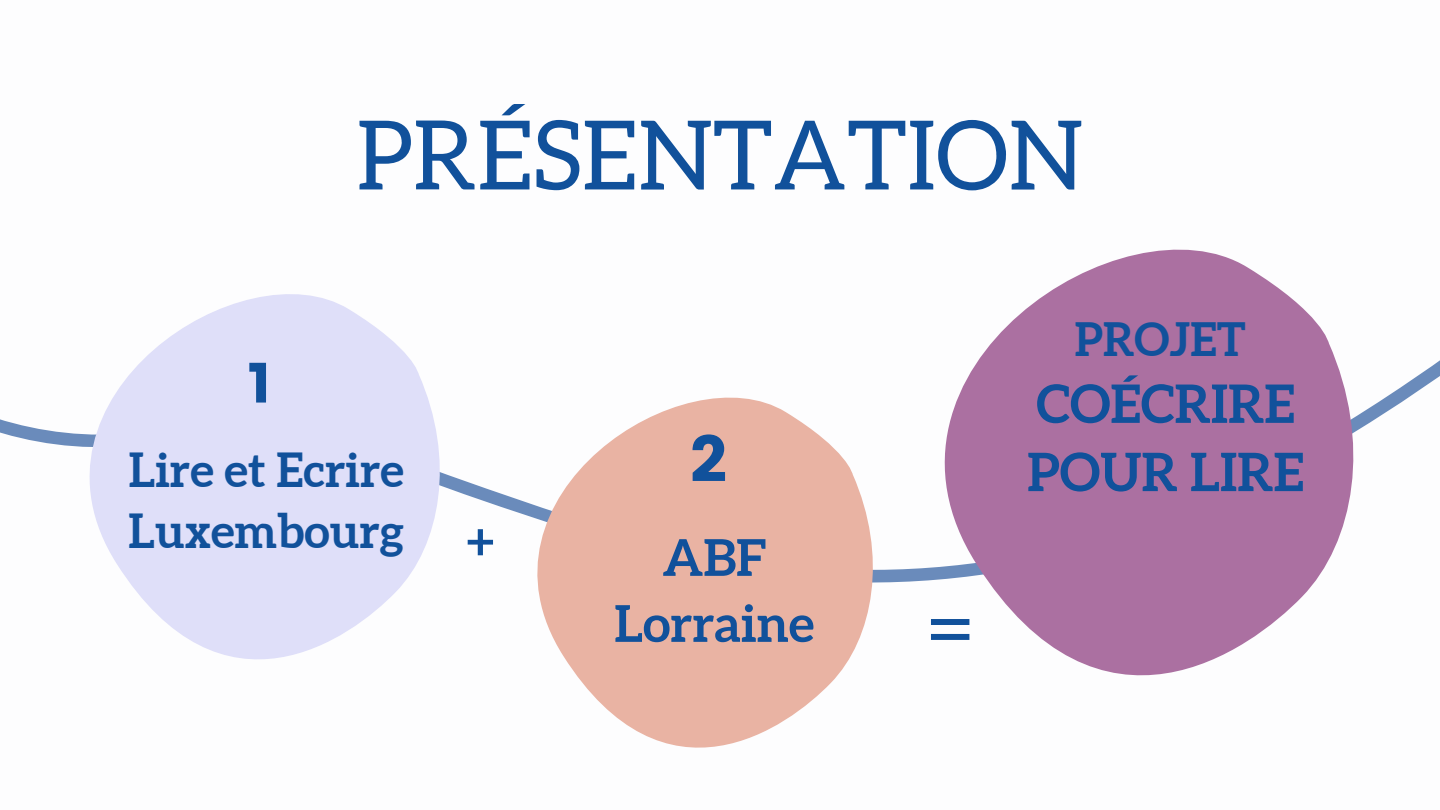
<style>
.page{position:relative;width:1440px;height:810px;background:#fff}
.page>*{position:absolute;margin:0;border:0;box-sizing:border-box;transform-origin:0 0}
.t1{font:96px "Aleo";color:#11519b}
.t2{font:89.4px "Aleo";color:#11519b}
.t3{font:64.6px "Poppins";color:#11519b}
.t4{font:56px "Poppins";color:#11519b}
.t5{font:700 53px/68.2px "Aleo";color:#11519b}
.t6{font:700 52px "Aleo";color:#11519b}
.t7{font:700 50.7px/66px "Aleo";color:#11519b;text-align:center}
.t8{font:700 47px/60.8px "Aleo";color:#11519b}
.t9{font:700 46px "Aleo";color:#11519b}
</style>
<div class="page">
<svg style="left:0;top:360px;width:1440px;height:223px"></svg>
<svg style="left:88px;top:294px;width:357px;height:366px;fill:#dfdff9"></svg>
<svg style="left:536px;top:391px;width:342px;height:357px;fill:#e9b3a3"></svg>
<svg style="left:943px;top:249px;width:416px;height:427px;fill:#ab70a1"></svg>
<h1 class="t1" style="left:356px;top:101px;width:728px">PRÉSENTATION</h1>
<p class="t4" style="left:248px;top:350px;width:25px">1</p>
<p class="t8" style="left:129px;top:439px;width:277px">Lire et Ecrire<br>Luxembourg</p>
<p class="t6" style="left:467px;top:511px;width:29px">+</p>
<h3 class="t3" style="left:690px;top:422px;width:38px">2</h3>
<p class="t7" style="left:614px;top:524px;width:201px">ABF<br>Lorraine</p>
<h2 class="t2" style="left:927px;top:578px;width:48px">=</h2>
<p class="t9" style="left:1075px;top:313px;width:173px">PROJET</p>
<p class="t5" style="left:1027px;top:369px;width:278px">COÉCRIRE<br>POUR LIRE</p>
</div>
